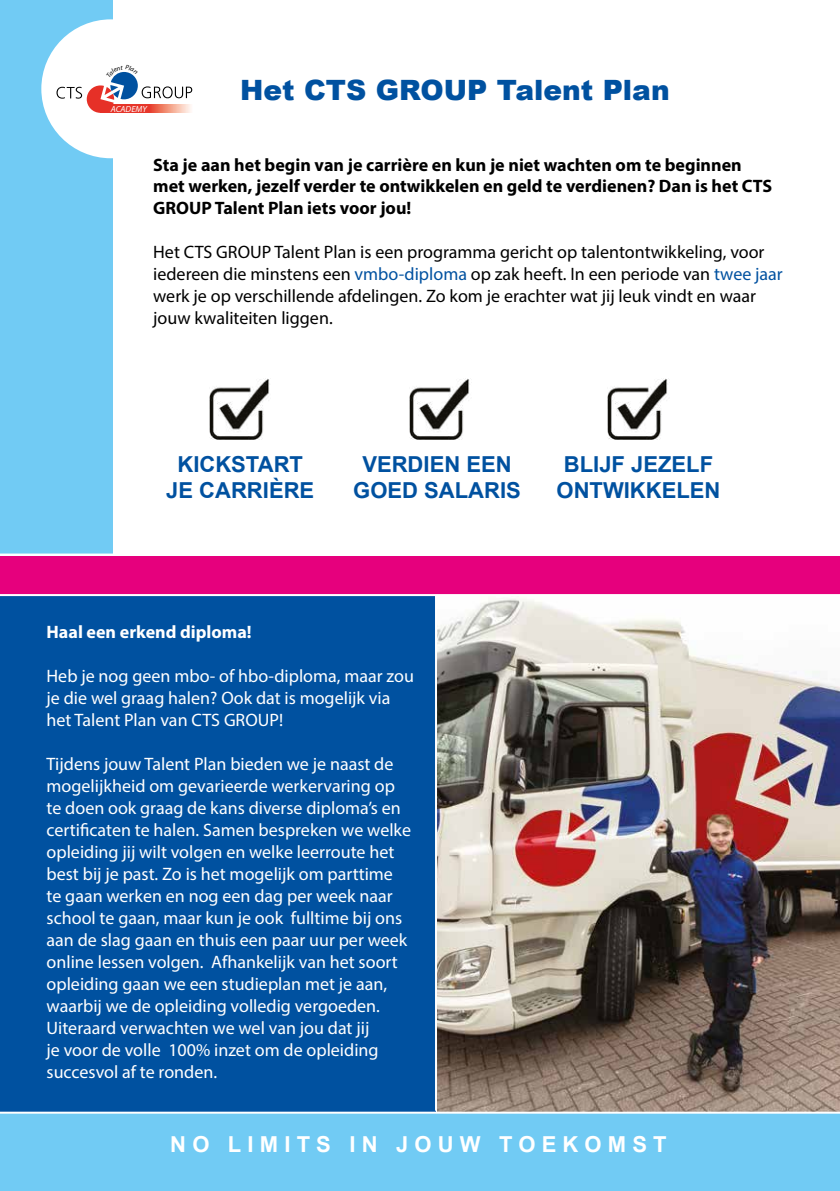
<style>
.page{position:relative;width:840px;height:1191px;background:#fff}
.page>*{position:absolute;margin:0;border:0;box-sizing:border-box;transform-origin:0 0}
.t1{font:900 28px "Arial";color:#0051a0}
.t2{font:700 22px/26.4px "Arial";color:#0051a0;text-align:center}
.t3{font:700 22px "Arial";letter-spacing:.28em;color:#fff}
.t4{font:18px/22px "Myriad Pro";color:#fff}
.t5{font:18px/22px "Myriad Pro";color:#000}
.t6{font:700 18px/21.6px "Myriad Pro";color:#000}
.t7{font:700 18px "Myriad Pro";color:#fff}
.t8{font:italic 8.8px "Myriad Pro";color:#fff}
.s1{color:#0051a0}
</style>
<div class="page">
<div style="left:0;top:596px;width:435px;height:517px;background:#0051a0"></div>
<img style="left:437px;top:598px;width:402px;height:513px">
<div style="left:0;top:0;width:112px;height:553px;background:#71cbf4"></div>
<div style="left:48px;top:26px;width:126px;height:126px;background:#fff;border-radius:50%"></div>
<div style="left:41px;top:19px;width:139px;height:139px;border:13px solid #fff;border-radius:50%"></div>
<div style="left:0;top:1113px;width:839px;height:78px;background:#71cbf4"></div>
<img style="left:209px;top:378px;width:61px;height:62px">
<img style="left:409px;top:378px;width:61px;height:62px">
<img style="left:607px;top:378px;width:61px;height:62px">
<hr style="left:0;top:1111px;width:839px;height:2px;background:#fff">
<div style="left:0;top:556px;width:839px;height:39px;background:#e6007d"></div>
<hr style="left:0;top:594px;width:839px;height:2px;background:#fff">
<svg style="left:56px;top:65px;width:136px;height:48px"></svg>
<p class="t8" style="left:111px;top:103px;width:37px">ACADEMY</p>
<h1 class="t1" style="left:240px;top:69px;width:430px">Het CTS GROUP Talent Plan</h1>
<p class="t6" style="left:153px;top:153px;width:620px">Sta je aan het begin van je carrière en kun je niet wachten om te beginnen met werken, jezelf verder te ontwikkelen en geld te verdienen? Dan is het CTS<br>GROUP Talent Plan iets voor jou!</p>
<p class="t5" style="left:153px;top:240px;width:630px">Het CTS GROUP Talent Plan is een programma gericht op talentontwikkeling, voor iedereen die minstens een <span class="s1">vmbo-diploma</span> op zak heeft. In een periode van <span class="s1">twee jaar </span>werk je op verschillende afdelingen. Zo kom je erachter wat jij leuk vindt en waar jouw kwaliteiten liggen.</p>
<p class="t2" style="left:166px;top:451px;width:149px">KICKSTART<br>JE CARRIÈRE</p>
<p class="t2" style="left:353px;top:451px;width:169px">VERDIEN EEN<br>GOED SALARIS</p>
<p class="t2" style="left:556px;top:451px;width:165px">BLIJF JEZELF<br>ONTWIKKELEN</p>
<p class="t7" style="left:47px;top:620px;width:206px">Haal een erkend diploma!</p>
<p class="t4" style="left:47px;top:665px;width:369px">Heb je nog geen mbo- of hbo-diploma, maar zou je die wel graag halen? Ook dat is mogelijk via het Talent Plan van CTS GROUP!</p>
<p class="t4" style="left:47px;top:752px;width:366px">Tijdens jouw Talent Plan bieden we je naast de mogelijkheid om gevarieerde werkervaring op te doen ook graag de kans diverse diploma’s en certificaten te halen. Samen bespreken we welke opleiding jij wilt volgen en welke leerroute het best bij je past. Zo is het mogelijk om parttime te gaan werken en nog een dag per week naar school te gaan, maar kun je ook fulltime bij ons aan de slag gaan en thuis een paar uur per week online lessen volgen. Afhankelijk van het soort opleiding gaan we een studieplan met je aan, waarbij we de opleiding volledig vergoeden.<br>Uiteraard verwachten we wel van jou dat jij<br>je voor de volle 100% inzet om de opleiding succesvol af te ronden.</p>
<p class="t3" style="left:170px;top:1129px;width:497px">NO LIMITS IN JOUW TOEKOMST</p>
</div>
